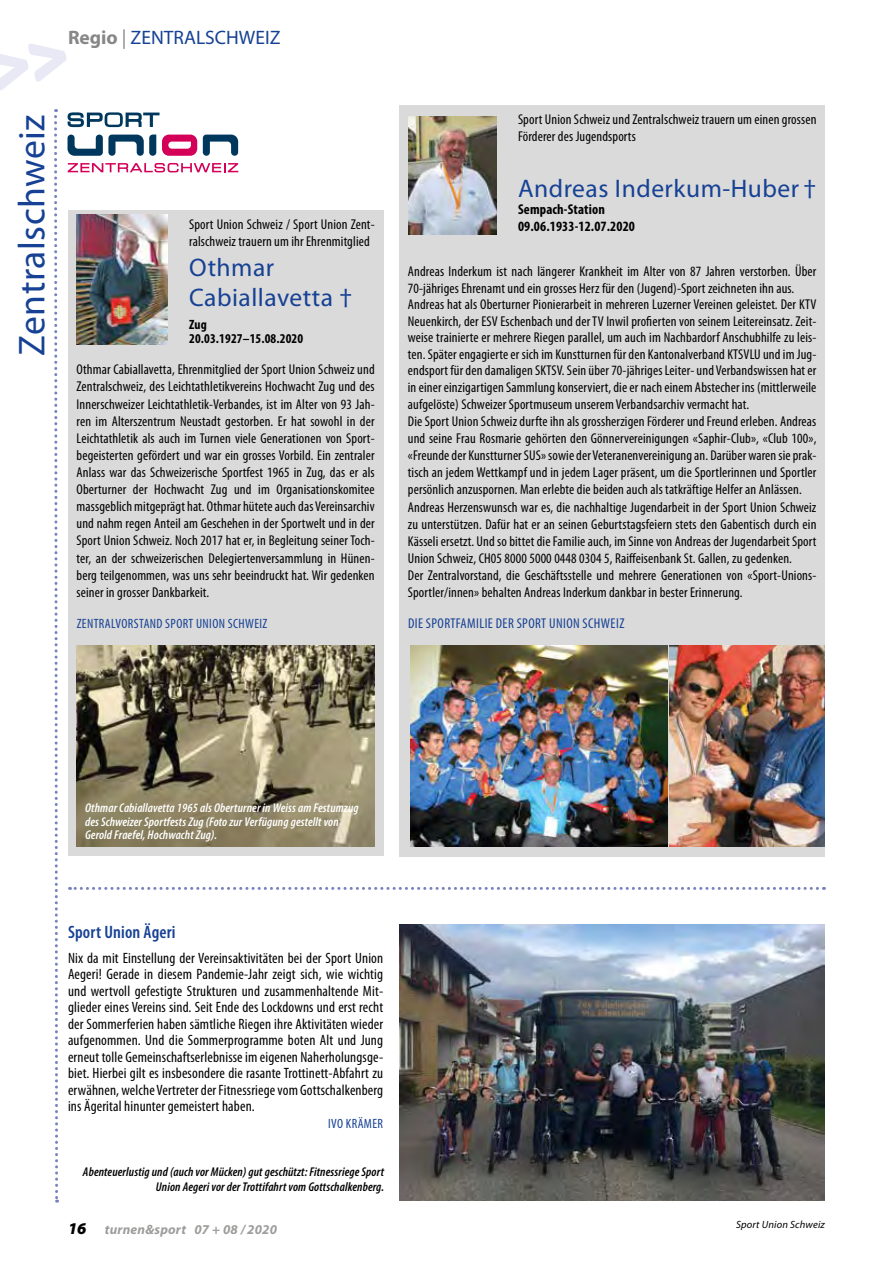
<style>
.page{position:relative;width:893px;height:1263px;background:#fff}
.page>*{position:absolute;margin:0;border:0;box-sizing:border-box;transform-origin:0 0}
.t1{font:37.5px "Myriad Pro";letter-spacing:.015em;color:#164194}
.t2{font:25.5px/30px "Myriad Pro";letter-spacing:.02em;color:#164194}
.t3{font:19.5px "Myriad Pro";color:#164194}
.t4{font:600 condensed 18px "Myriad Pro";letter-spacing:.01em;color:#164194}
.t5{font:condensed 15px/16.5px "Myriad Pro";letter-spacing:.01em;color:#000;text-align:justify}
.t6{font:condensed 14.25px/17px "Myriad Pro";letter-spacing:.01em;color:#000}
.t7{font:700 condensed 14.25px/17.1px "Myriad Pro";letter-spacing:.01em;color:#000}
.t8{font:condensed 14.25px "Myriad Pro";letter-spacing:.03em;color:#164194}
.t9{font:condensed 13.5px "Myriad Pro";letter-spacing:.03em;color:#164194}
.t10{font:700 condensed 13.5px/14.2px "Myriad Pro";letter-spacing:.01em;color:#000}
.t11{font:italic 700 13.5px "Myriad Pro";letter-spacing:.015em;color:#9d9d9c}
.t12{font:italic 600 condensed 12.75px/13.5px "Myriad Pro";letter-spacing:.01em;color:#fff}
.t13{font:italic 600 condensed 12.75px/15.8px "Myriad Pro";letter-spacing:.01em;color:#000;text-align:right}
.t14{font:italic 10.5px "Myriad Pro";letter-spacing:.015em;color:#000}
.s1{font-weight:700;color:#878787}
.s2{color:#878787}
.s3{font-weight:900;font-size:16.5px;color:#000}
</style>
<div class="page">
<svg style="left:0;top:44px;width:66px;height:46px"></svg>
<div style="left:399px;top:105px;width:426px;height:752px;background:#dadada"></div>
<div style="left:68px;top:210px;width:315px;height:645px;background:#dadada"></div>
<svg style="left:162px;top:135px;width:35px;height:21px"></svg>
<svg style="left:68px;top:163px;width:170px;height:9px"></svg>
<svg style="left:203px;top:135px;width:35px;height:21px"></svg>
<svg style="left:68px;top:135px;width:88px;height:21px"></svg>
<svg style="left:68px;top:112px;width:92px;height:15px"></svg>
<svg style="left:54px;top:109px;width:5px;height:1093px"></svg>
<img style="left:399px;top:924px;width:426px;height:276px">
<img style="left:76px;top:646px;width:299px;height:201px">
<img style="left:77px;top:215px;width:91px;height:130px">
<img style="left:408px;top:116px;width:89px;height:118px">
<img style="left:411px;top:646px;width:256px;height:201px">
<svg style="left:70px;top:887px;width:747px;height:3px"></svg>
<img style="left:670px;top:646px;width:155px;height:201px">
<h3 class="t3" style="left:68px;top:27px;width:214px"><span class="s1">Regio</span> <span class="s2">|</span> ZENTRALSCHWEIZ</h3>
<h1 class="t1" style="left:11px;top:356px;width:243px;rotate:-90deg">Zentralschweiz</h1>
<p class="t6" style="left:189px;top:216px;width:187px">Sport Union Schweiz / Sport Union Zent&shy;ralschweiz trauern um ihr Ehrenmitglied</p>
<h2 class="t2" style="left:189px;top:253px;width:165px">Othmar<br>Cabiallavetta †</h2>
<p class="t10" style="left:189px;top:317px;width:116px">Zug<br>20.03.1927–15.08.2020</p>
<p class="t6" style="left:77px;top:361px;width:300px;text-align:justify">Othmar Cabiallavetta, Ehrenmitglied der Sport Union Schweiz und Zentralschweiz, des Leichtathletikvereins Hochwacht Zug und des Innerschweizer Leichtathletik-Verbandes, ist im Alter von 93 Jah&shy;ren im Alterszentrum Neustadt gestorben. Er hat sowohl in der Leichtathletik als auch im Turnen viele Generationen von Sport&shy;begeisterten gefördert und war ein grosses Vorbild. Ein zentraler Anlass war das Schweizerische Sportfest 1965 in Zug, das er als Oberturner der Hochwacht Zug und im Organisationskomitee massgeblich mitgeprägt hat. Othmar hütete auch das Vereinsarchiv und nahm regen Anteil am Geschehen in der Sportwelt und in der Sport Union Schweiz. Noch 2017 hat er, in Begleitung seiner Toch&shy;ter, an der schweizerischen Delegiertenversammlung in Hünen&shy;berg teilgenommen, was uns sehr beeindruckt hat. Wir gedenken seiner in grosser Dankbarkeit.</p>
<p class="t9" style="left:77px;top:617px;width:192px">ZENTRALVORSTAND SPORT UNION SCHWEIZ</p>
<p class="t6" style="left:518px;top:111px;width:300px">Sport Union Schweiz und Zentralschweiz trauern um einen grossen<br>Förderer des Jugendsports</p>
<h2 class="t2" style="left:518px;top:174px;width:300px">Andreas Inderkum-Huber †</h2>
<p class="t7" style="left:518px;top:201px;width:118px">Sempach-Station<br>09.06.1933-12.07.2020</p>
<p class="t6" style="left:408px;top:263px;width:410px">Andreas Inderkum ist nach längerer Krankheit im Alter von 87 Jahren verstorben. Über 70-jähriges Ehrenamt und ein grosses Herz für den (Jugend)-Sport zeichneten ihn aus.<br>Andreas hat als Oberturner Pionierarbeit in mehreren Luzerner Vereinen geleistet. Der KTV Neuenkirch, der ESV Eschenbach und der TV Inwil profierten von seinem Leitereinsatz. Zeit&shy;weise trainierte er mehrere Riegen parallel, um auch im Nachbardorf Anschubhilfe zu leis&shy;ten. Später engagierte er sich im Kunstturnen für den Kantonalverband KTSVLU und im Jug&shy;endsport für den damaligen SKTSV. Sein über 70-jähriges Leiter- und Verbandswissen hat er in einer einzigartigen Sammlung konserviert, die er nach einem Abstecher ins (mittlerweile aufgelöste) Schweizer Sportmuseum unserem Verbandsarchiv vermacht hat.<br>Die Sport Union Schweiz durfte ihn als grossherzigen Förderer und Freund erleben. Andreas und seine Frau Rosmarie gehörten den Gönnervereinigungen «Saphir-Club», «Club 100», «Freunde der Kunstturner SUS» sowie der Veteranenvereinigung an. Darüber waren sie prak&shy;tisch an jedem Wettkampf und in jedem Lager präsent, um die Sportlerinnen und Sportler persönlich anzuspornen. Man erlebte die beiden auch als tatkräftige Helfer an Anlässen.<br>Andreas Herzenswunsch war es, die nachhaltige Jugendarbeit in der Sport Union Schweiz zu unterstützen. Dafür hat er an seinen Geburtstagsfeiern stets den Gabentisch durch ein Kässeli ersetzt. Und so bittet die Familie auch, im Sinne von Andreas der Jugendarbeit Sport Union Schweiz, CH05 8000 5000 0448 0304 5, Raiffeisenbank St. Gallen, zu gedenken.<br>Der Zentralvorstand, die Geschäftsstelle und mehrere Generationen von «Sport-Unions-Sportler/innen» behalten Andreas Inderkum dankbar in bester Erinnerung.</p>
<p class="t8" style="left:408px;top:616px;width:218px">DIE SPORTFAMILIE DER SPORT UNION SCHWEIZ</p>
<p class="t12" style="left:85px;top:802px;width:275px">Othmar Cabiallavetta 1965 als Oberturner in Weiss am Festumzug des Schweizer Sportfests Zug (Foto zur Verfügung gestellt von<br>Gerold Fraefel, Hochwacht Zug).</p>
<p class="t4" style="left:68px;top:922px;width:109px">Sport Union Ägeri</p>
<p class="t5" style="left:68px;top:950px;width:317px">Nix da mit Einstellung der Vereinsaktivitäten bei der Sport Union Aegeri! Gerade in diesem Pandemie-Jahr zeigt sich, wie wichtig und wertvoll gefestigte Strukturen und zusammenhaltende Mit&shy;glieder eines Vereins sind. Seit Ende des Lockdowns und erst recht der Sommerferien haben sämtliche Riegen ihre Aktivitäten wieder aufgenommen. Und die Sommerprogramme boten Alt und Jung erneut tolle Gemeinschaftserlebnisse im eigenen Naherholungsge&shy;biet. Hierbei gilt es insbesondere die rasante Trottinett-Abfahrt zu erwähnen, welche Vertreter der Fitnessriege vom Gottschalkenberg ins Ägerital hinunter gemeistert haben.</p>
<p class="t9" style="left:328px;top:1116px;width:57px">IVO KRÄMER</p>
<p class="t13" style="left:83px;top:1164px;width:303px">Abenteuerlustig und (auch vor Mücken) gut geschützt: Fitnessriege Sport<br>Union Aegeri vor der Trottifahrt vom Gottschalkenberg.</p>
<p class="t11" style="left:68px;top:1222px;width:211px"><span class="s3">16</span> turnen&amp;sport 07 + 08 / 2020</p>
<p class="t14" style="left:736px;top:1218px;width:90px">Sport Union Schweiz</p>
</div>
